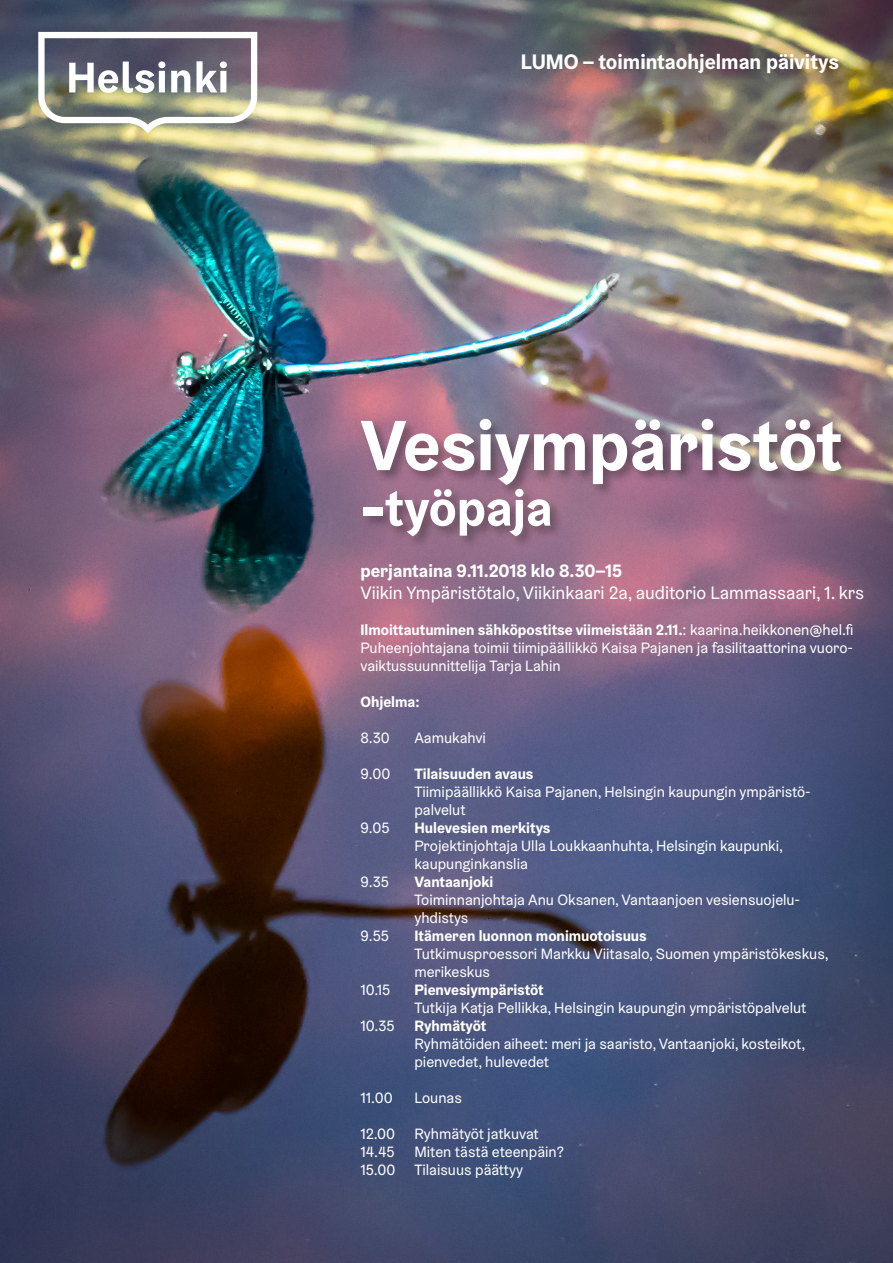
<style>
.page{position:relative;width:893px;height:1263px;background:#fff}
.page>*{position:absolute;margin:0;border:0;box-sizing:border-box;transform-origin:0 0}
.t1{font:700 71.1px "Helsinki Grotesk";color:#fff}
.t2{font:700 51px "Helsinki Grotesk";color:#fff}
.t3{font:700 21px "Helsinki Grotesk";color:#fff}
.t4{font:18px "Helsinki Grotesk";color:#fff}
.t5{font:700 18px "Helsinki Grotesk";color:#fff}
.t6{font:15px/18px "Helsinki Grotesk";color:#fff}
.t7{font:700 15px "Helsinki Grotesk";color:#fff}
.s1{font-size:71.1px}
.s2{font-weight:400}
</style>
<div class="page">
<img style="left:0;top:0;width:893px;height:1263px">
<div style="left:360px;top:417px;width:495px;height:133px;background:#231f20;opacity:.43"></div>
<svg style="left:38px;top:32px;width:219px;height:101px"></svg>
<p class="t3" style="left:521px;top:49px;width:320px">LUMO – toimintaohjelman päivitys</p>
<p class="t1" style="left:360px;top:400px;width:483px">Vesiympäristöt</p>
<p class="t2" style="left:360px;top:475px;width:194px"><span class="s1">-</span>työpaja</p>
<p class="t5" style="left:360px;top:560px;width:263px">perjantaina 9.11.2018 klo 8.30–15</p>
<p class="t4" style="left:360px;top:582px;width:505px">Viikin Ympäristötalo, Viikinkaari 2a, auditorio Lammassaari, 1. krs</p>
<p class="t7" style="left:360px;top:620px;width:495px">Ilmoittautuminen sähköpostitse viimeistään 2.11.<span class="s2">: kaarina.heikkonen@hel.fi</span></p>
<p class="t6" style="left:360px;top:639px;width:494px">Puheenjohtajana toimii tiimipäällikkö Kaisa Pajanen ja fasilitaattorina vuoro&shy;vaiktussuunnittelija Tarja Lahin</p>
<p class="t7" style="left:360px;top:692px;width:61px">Ohjelma:</p>
<p class="t6" style="left:360px;top:729px;width:31px">8.30</p>
<p class="t6" style="left:414px;top:729px;width:73px">Aamukahvi</p>
<p class="t6" style="left:360px;top:765px;width:31px">9.00</p>
<p class="t7" style="left:414px;top:764px;width:121px">Tilaisuuden avaus</p>
<p class="t6" style="left:414px;top:783px;width:398px">Tiimipäällikkö Kaisa Pajanen, Helsingin kaupungin ympäristö&shy;palvelut</p>
<p class="t6" style="left:360px;top:819px;width:31px">9.05</p>
<p class="t7" style="left:414px;top:818px;width:138px">Hulevesien merkitys</p>
<p class="t6" style="left:414px;top:837px;width:370px">Projektinjohtaja Ulla Loukkaanhuhta, Helsingin kaupunki,</p>
<p class="t6" style="left:414px;top:855px;width:115px">kaupunginkanslia</p>
<p class="t6" style="left:360px;top:873px;width:30px">9.35</p>
<p class="t7" style="left:414px;top:872px;width:80px">Vantaanjoki</p>
<p class="t6" style="left:414px;top:891px;width:387px">Toiminnanjohtaja Anu Oksanen, Vantaanjoen vesiensuojelu&shy;yhdistys</p>
<p class="t6" style="left:360px;top:927px;width:30px">9.55</p>
<p class="t7" style="left:414px;top:926px;width:234px">Itämeren luonnon monimuotoisuus</p>
<p class="t6" style="left:414px;top:945px;width:416px">Tutkimusproessori Markku Viitasalo, Suomen ympäristökeskus,</p>
<p class="t6" style="left:414px;top:963px;width:77px">merikeskus</p>
<p class="t6" style="left:360px;top:981px;width:32px">10.15</p>
<p class="t7" style="left:414px;top:980px;width:131px">Pienvesiympäristöt</p>
<p class="t6" style="left:414px;top:999px;width:393px">Tutkija Katja Pellikka, Helsingin kaupungin ympäristöpalvelut</p>
<p class="t6" style="left:360px;top:1017px;width:36px">10.35</p>
<p class="t7" style="left:414px;top:1016px;width:73px">Ryhmätyöt</p>
<p class="t6" style="left:414px;top:1035px;width:392px">Ryhmätöiden aiheet: meri ja saaristo, Vantaanjoki, kosteikot, pienvedet, hulevedet</p>
<p class="t6" style="left:360px;top:1089px;width:34px">11.00</p>
<p class="t6" style="left:414px;top:1089px;width:49px">Lounas</p>
<p class="t6" style="left:360px;top:1125px;width:36px">12.00</p>
<p class="t6" style="left:414px;top:1125px;width:126px">Ryhmätyöt jatkuvat</p>
<p class="t6" style="left:360px;top:1143px;width:36px">14.45</p>
<p class="t6" style="left:414px;top:1143px;width:151px">Miten tästä eteenpäin?</p>
<p class="t6" style="left:360px;top:1161px;width:37px">15.00</p>
<p class="t6" style="left:414px;top:1161px;width:110px">Tilaisuus päättyy</p>
</div>
